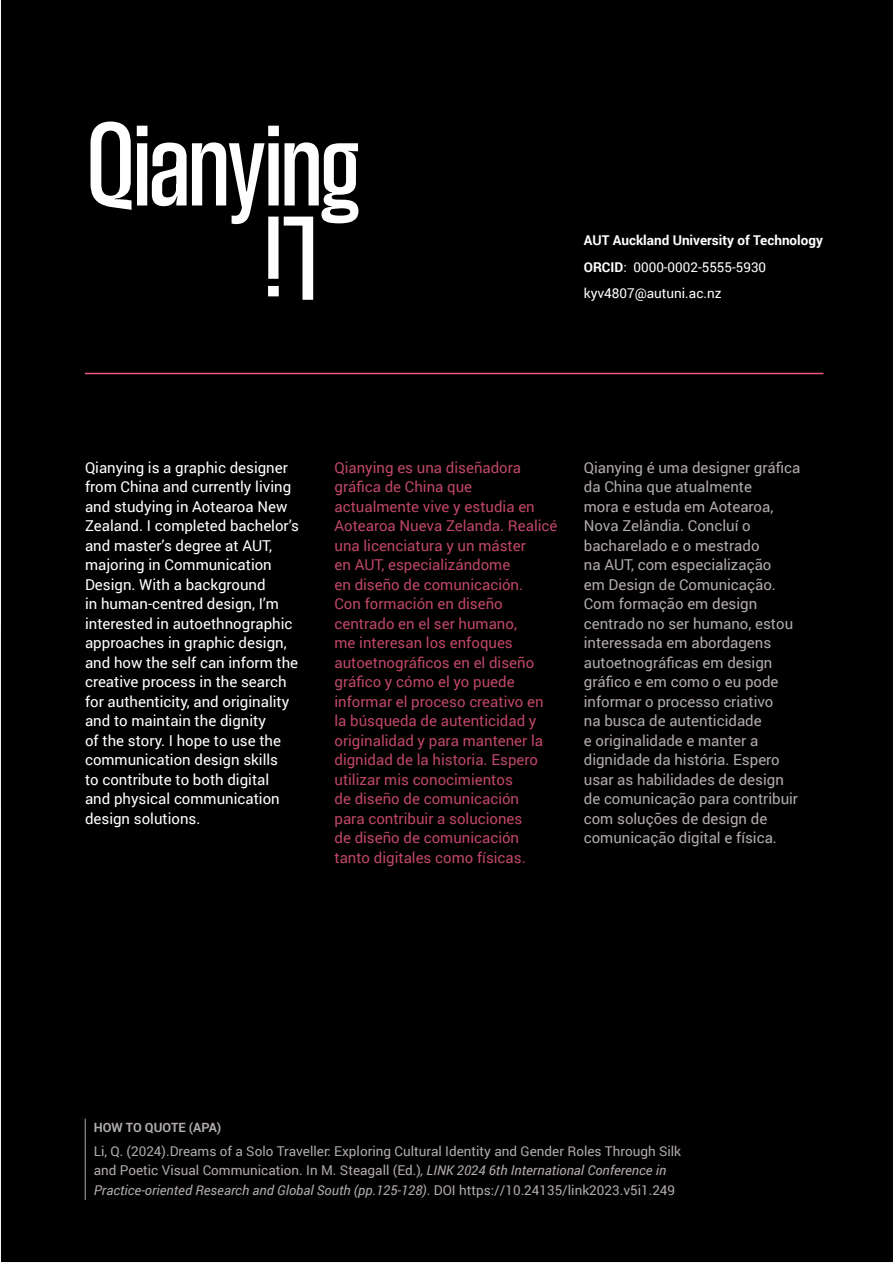
<style>
.page{position:relative;width:893px;height:1263px;background:#fff}
.page>*{position:absolute;margin:0;border:0;box-sizing:border-box;transform-origin:0 0}
.t1{font:15px/19.5px "Roboto";color:#f05881}
.t2{font:15px/19.5px "Roboto";color:#fff}
.t3{font:15px/19.5px "Roboto";color:#b2abab}
.t4{font:13.5px/19.5px "Roboto";color:#b2abab}
.t5{font:13.5px/26.5px "Roboto";color:#fff}
.t6{font:700 12.75px "Roboto";color:#b2abab}
.s1{font-weight:700}
.s2{font-style:italic}
</style>
<div class="page">
<div style="left:1px;top:1px;width:891px;height:1261px;background:#000"></div>
<hr style="left:85px;top:373px;width:738px;height:1px;background:#f05881">
<hr style="left:85px;top:1119px;width:1px;height:81px;background:#b2abab">
<svg style="left:91px;top:122px;width:267px;height:178px"></svg>
<p class="t5" style="left:584px;top:227px;width:241px"><span class="s1">AUT Auckland University of Technology<br>ORCID</span>: 0000-0002-5555-5930 kyv4807@autuni.ac.nz</p>
<p class="t2" style="left:85px;top:457px;width:215px">Qianying is a graphic designer from China and currently living and studying in Aotearoa New<br>Zealand. I completed bachelor’s and master’s degree at AUT, majoring in Communication<br>Design. With a background<br>in human-centred design, I’m interested in autoethnographic approaches in graphic design, and how the self can inform the creative process in the search for authenticity, and originality and to maintain the dignity<br>of the story. I hope to use the communication design skills<br>to contribute to both digital<br>and physical communication design solutions.</p>
<p class="t3" style="left:584px;top:457px;width:218px">Qianying é uma designer gráfica da China que atualmente<br>mora e estuda em Aotearoa,<br>Nova Zelândia. Concluí o bacharelado e o mestrado<br>na AUT, com especialização<br>em Design de Comunicação.<br>Com formação em design centrado no ser humano, estou interessada em abordagens autoetnográficas em design gráfico e em como o eu pode informar o processo criativo<br>na busca de autenticidade<br>e originalidade e manter a dignidade da história. Espero usar as habilidades de design de comunicação para contribuir com soluções de design de comunicação digital e física.</p>
<p class="t1" style="left:334px;top:457px;width:224px">Qianying es una diseñadora gráfica de China que actualmente vive y estudia en<br>Aotearoa Nueva Zelanda. Realicé una licenciatura y un máster<br>en AUT, especializándome<br>en diseño de comunicación.<br>Con formación en diseño centrado en el ser humano,<br>me interesan los enfoques autoetnográficos en el diseño gráfico y cómo el yo puede informar el proceso creativo en la búsqueda de autenticidad y originalidad y para mantener la dignidad de la historia. Espero utilizar mis conocimientos<br>de diseño de comunicación<br>para contribuir a soluciones<br>de diseño de comunicación tanto digitales como físicas.</p>
<p class="t6" style="left:94px;top:1118px;width:129px">HOW TO QUOTE (APA)</p>
<p class="t4" style="left:94px;top:1141px;width:589px">Li, Q. (2024).Dreams of a Solo Traveller: Exploring Cultural Identity and Gender Roles Through Silk and Poetic Visual Communication. In M. Steagall (Ed.)<span class="s2">, LINK 2024 6th International Conference in<br>Practice-oriented Research and Global South (pp.125-128)</span>. DOI https://10.24135/link2023.v5i1.249</p>
</div>
